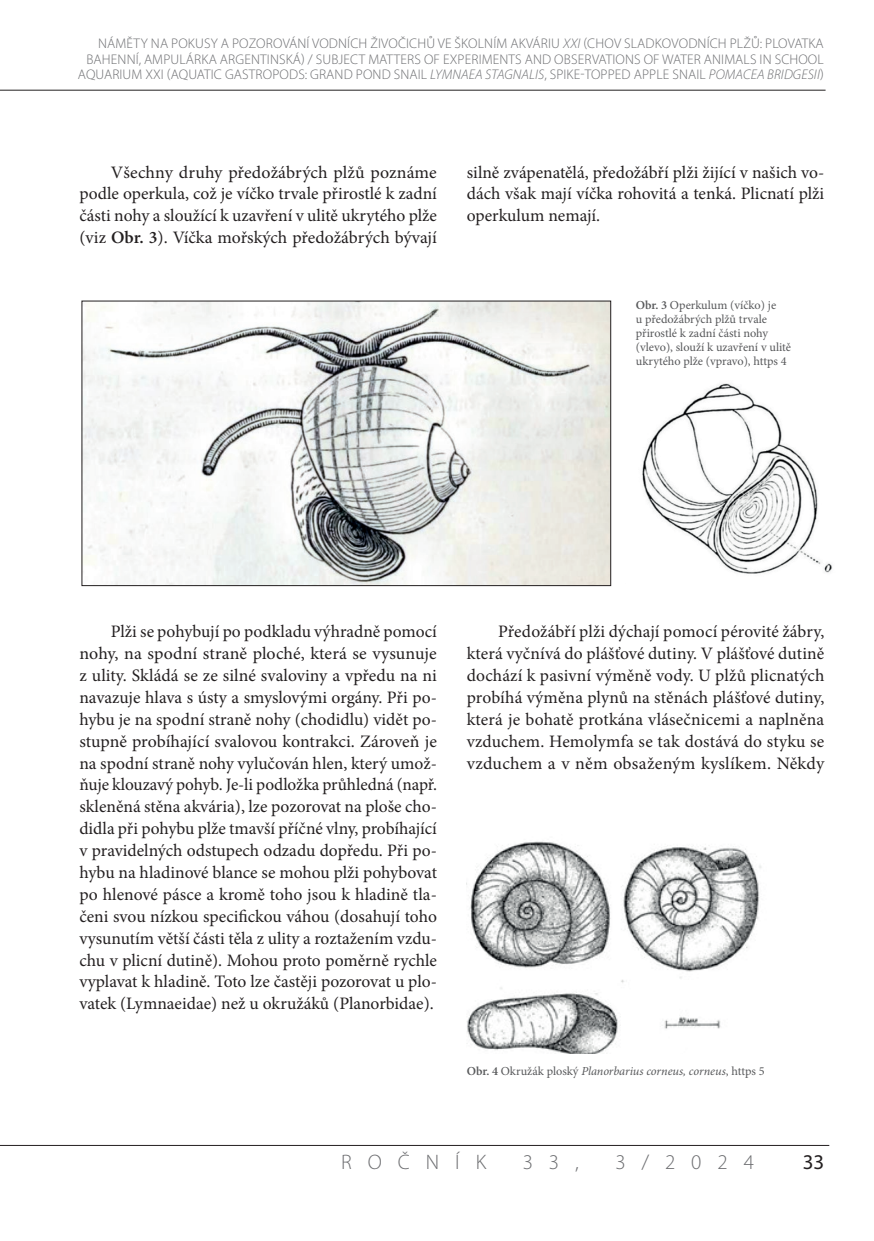
<style>
.page{position:relative;width:874px;height:1241px;background:#fff}
.page>*{position:absolute;margin:0;border:0;box-sizing:border-box;transform-origin:0 0}
.t1{font:300 21px "Myriad Pro";letter-spacing:.76em;color:#6c6d70}
.t2{font:21px "Myriad Pro";color:#231f20}
.tekoucí{font:17.5px/21.9px "Minion Pro";color:#231f20;text-align:justify}
.záhlaví_pravá{font:300 14px/15.8px "Myriad Pro";letter-spacing:.01em;color:#6c6d70;text-align:right}
.popiska{font:12.25px/14px "Minion Pro";color:#57585a}
.popiska_sloupcová{font:italic 12.25px "Minion Pro";letter-spacing:-.005em;color:#57585a}
.s1{font-style:italic}
.s2{font-weight:600}
.s3{font-weight:600;font-style:normal}
.s4{font-style:normal}
</style>
<div class="page">
<hr style="left:0;top:1144px;width:828px;height:1px;background:#231f20">
<hr style="left:0;top:90px;width:825px;height:1px;background:#231f20">
<img style="left:84px;top:303px;width:524px;height:280px">
<img style="left:642px;top:383px;width:191px;height:191px">
<img style="left:466px;top:841px;width:296px;height:211px">
<p class="záhlaví_pravá" style="left:78px;top:35px;width:747px">NÁMĚTY NA POKUSY A POZOROVÁNÍ VODNÍCH ŽIVOČICHŮ VE ŠKOLNÍM AKVÁRIU <span class="s1">XXI</span> (CHOV SLADKOVODNÍCH PLŽŮ: PLOVATKA<br>BAHENNÍ, AMPULÁRKA ARGENTINSKÁ) / SUBJECT MATTERS OF EXPERIMENTS AND OBSERVATIONS OF WATER ANIMALS IN SCHOOL<br>AQUARIUM XXI (AQUATIC GASTROPODS: GRAND POND SNAIL <span class="s1">LYMNAEA STAGNALIS</span>, SPIKE-TOPPED APPLE SNAIL <span class="s1">POMACEA BRIDGESII</span>)</p>
<p class="tekoucí" style="left:79px;top:161px;width:359px;text-indent:31px">Všechny druhy předožábrých plžů poznáme podle operkula, což je víčko trvale přirostlé k zadní části nohy a sloužící k uzavření v ulitě ukrytého plže (viz <span class="s2">Obr. 3</span>). Víčka mořských předožábrých bývají</p>
<p class="tekoucí" style="left:466px;top:161px;width:359px">silně zvápenatělá, předožábří plži žijící v našich vo&shy;dách však mají víčka rohovitá a tenká. Plicnatí plži operkulum nemají.</p>
<p class="popiska" style="left:635px;top:298px;width:157px"><span class="s2">Obr. 3</span> Operkulum (víčko) je<br>u předožábrých plžů trvale přirostlé k zadní části nohy (vlevo), slouží k uzavření v ulitě ukrytého plže (vpravo), https 4</p>
<p class="tekoucí" style="left:79px;top:620px;width:359px;text-indent:31px">Plži se pohybují po podkladu výhradně pomocí nohy, na spodní straně ploché, která se vysunuje z ulity. Skládá se ze silné svaloviny a vpředu na ni navazuje hlava s ústy a smyslovými orgány. Při po&shy;hybu je na spodní straně nohy (chodidlu) vidět po&shy;stupně probíhající svalovou kontrakci. Zároveň je na spodní straně nohy vylučován hlen, který umož&shy;ňuje klouzavý pohyb. Je-li podložka průhledná (např. skleněná stěna akvária), lze pozorovat na ploše cho&shy;didla při pohybu plže tmavší příčné vlny, probíhající v pravidelných odstupech odzadu dopředu. Při po&shy;hybu na hladinové blance se mohou plži pohybovat po hlenové pásce a kromě toho jsou k hladině tla&shy;čeni svou nízkou specifickou váhou (dosahují toho vysunutím větší části těla z ulity a roztažením vzdu&shy;chu v plicní dutině). Mohou proto poměrně rychle vyplavat k hladině. Toto lze častěji pozorovat u plo&shy;vatek (Lymnaeidae) než u okružáků (Planorbidae).</p>
<p class="tekoucí" style="left:466px;top:620px;width:359px;text-indent:31px">Předožábří plži dýchají pomocí pérovité žábry, která vyčnívá do plášťové dutiny. V plášťové dutině dochází k pasivní výměně vody. U plžů plicnatých probíhá výměna plynů na stěnách plášťové dutiny, která je bohatě protkána vlásečnicemi a naplněna vzduchem. Hemolymfa se tak dostává do styku se vzduchem a v něm obsaženým kyslíkem. Někdy</p>
<p class="popiska_sloupcová" style="left:466px;top:1062px;width:299px"><span class="s3">Obr. 4</span> <span class="s4">Okružák ploský</span> Planorbarius corneus, corneus<span class="s4">, https 5</span></p>
<p class="t1" style="left:341px;top:1149px;width:146px">ROČNÍK</p>
<p class="t1" style="left:522px;top:1149px;width:58px">33,</p>
<p class="t1" style="left:615px;top:1149px;width:140px">3/2024</p>
<p class="t2" style="left:802px;top:1148px;width:23px">33</p>
</div>
